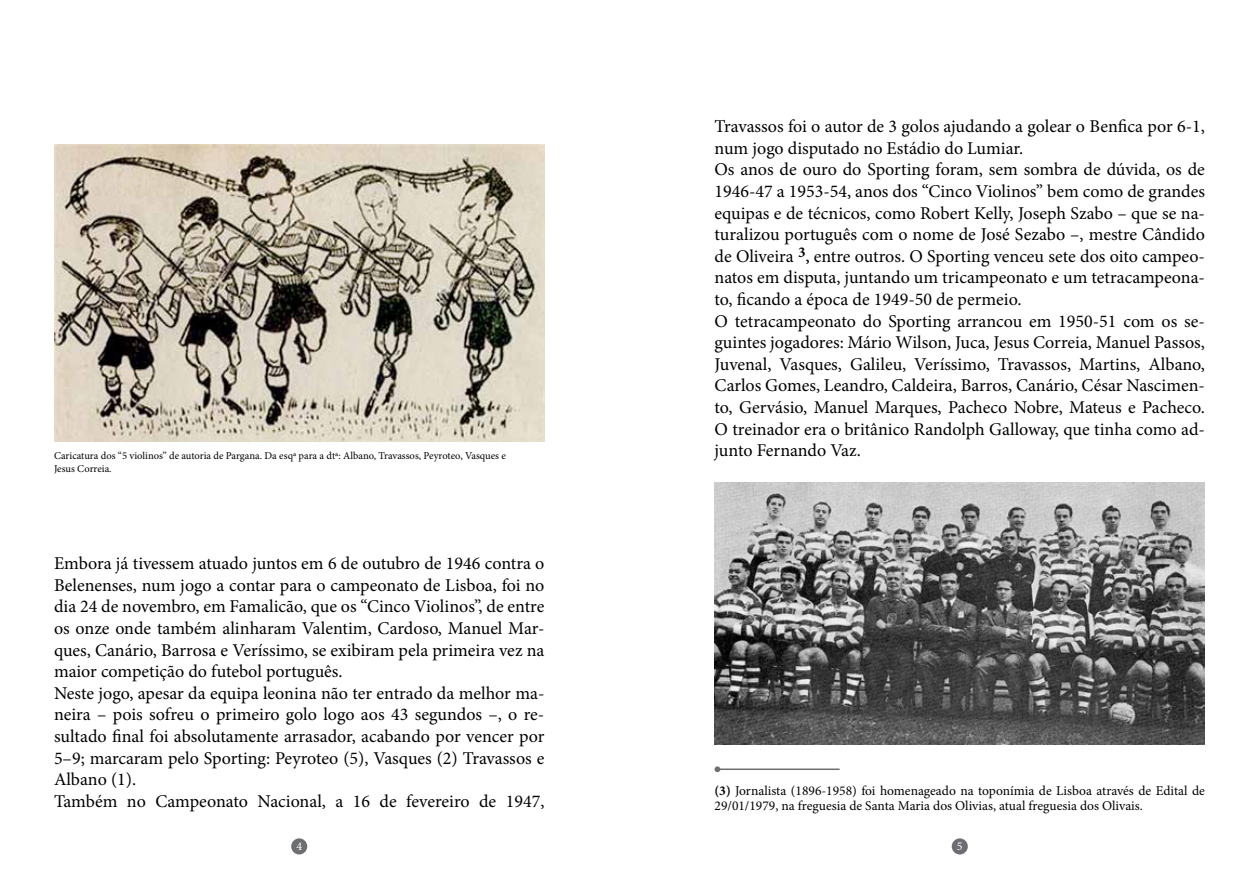
<style>
.page{position:relative;width:1259px;height:893px;background:#fff}
.page>*{position:absolute;margin:0;border:0;box-sizing:border-box;transform-origin:0 0}
.t1{font:18px/21.6px "Minion Pro";color:#000}
.t2{font:13.5px/15px "Minion Pro";color:#000}
.t3{font:12px "Minion Pro";color:#fff}
.t4{font:10.5px/12.6px "Minion Pro";color:#000}
.s1{font-weight:700;font-size:15px}
.s2{font-weight:700}
</style>
<div class="page">
<div style="left:291px;top:838px;width:16px;height:16px;background:#6d6e71;border-radius:50%"></div>
<div style="left:951px;top:838px;width:17px;height:16px;background:#6d6e71;border-radius:50%"></div>
<hr style="left:716px;top:768px;width:123px;height:2px;background:#6d6e71">
<svg style="left:714px;top:766px;width:6px;height:6px"></svg>
<img style="left:54px;top:145px;width:490px;height:296px">
<img style="left:714px;top:483px;width:490px;height:262px">
<p class="t4" style="left:54px;top:450px;width:453px">Caricatura dos “5 violinos” de autoria de Pargana. Da esqª para a dtª: Albano, Travassos, Peyroteo, Vasques e<br>Jesus Correia.</p>
<p class="t1" style="left:54px;top:553px;width:492px">Embora já tivessem atuado juntos em 6 de outubro de 1946 contra o Belenenses, num jogo a contar para o campeonato de Lisboa, foi no dia 24 de novembro, em Famalicão, que os “Cinco Violinos”, de entre os onze onde também alinharam Valentim, Cardoso, Manuel Mar&shy;ques, Canário, Barrosa e Veríssimo, se exibiram pela primeira vez na maior competição do futebol português.<br>Neste jogo, apesar da equipa leonina não ter entrado da melhor ma&shy;neira – pois sofreu o primeiro golo logo aos 43 segundos –, o re&shy;sultado final foi absolutamente arrasador, acabando por vencer por 5–9; marcaram pelo Sporting: Peyroteo (5), Vasques (2) Travassos e Albano (1).<br>Também no Campeonato Nacional, a 16 de fevereiro de 1947,</p>
<p class="t1" style="left:714px;top:116px;width:492px">Travassos foi o autor de 3 golos ajudando a golear o Benfica por 6-1, num jogo disputado no Estádio do Lumiar.<br>Os anos de ouro do Sporting foram, sem sombra de dúvida, os de 1946-47 a 1953-54, anos dos “Cinco Violinos” bem como de grandes equipas e de técnicos, como Robert Kelly, Joseph Szabo – que se na&shy;turalizou português com o nome de José Sezabo –, mestre Cândido de Oliveira <sup>3</sup><span class="s1">,</span> entre outros. O Sporting venceu sete dos oito campeo&shy;natos em disputa, juntando um tricampeonato e um tetracampeona&shy;to, ficando a época de 1949-50 de permeio.<br>O tetracampeonato do Sporting arrancou em 1950-51 com os se&shy;guintes jogadores: Mário Wilson, Juca, Jesus Correia, Manuel Passos, Juvenal, Vasques, Galileu, Veríssimo, Travassos, Martins, Albano, Carlos Gomes, Leandro, Caldeira, Barros, Canário, César Nascimen&shy;to, Gervásio, Manuel Marques, Pacheco Nobre, Mateus e Pacheco.<br>O treinador era o britânico Randolph Galloway, que tinha como ad&shy;junto Fernando Vaz.</p>
<p class="t2" style="left:714px;top:783px;width:492px"><span class="s2">(3)</span> Jornalista (1896-1958) foi homenageado na toponímia de Lisboa através de Edital de<br>29/01/1979, na freguesia de Santa Maria dos Olivias, atual freguesia dos Olivais.</p>
<p class="t3" style="left:296px;top:838px;width:7px">4</p>
<p class="t3" style="left:957px;top:838px;width:7px">5</p>
</div>
